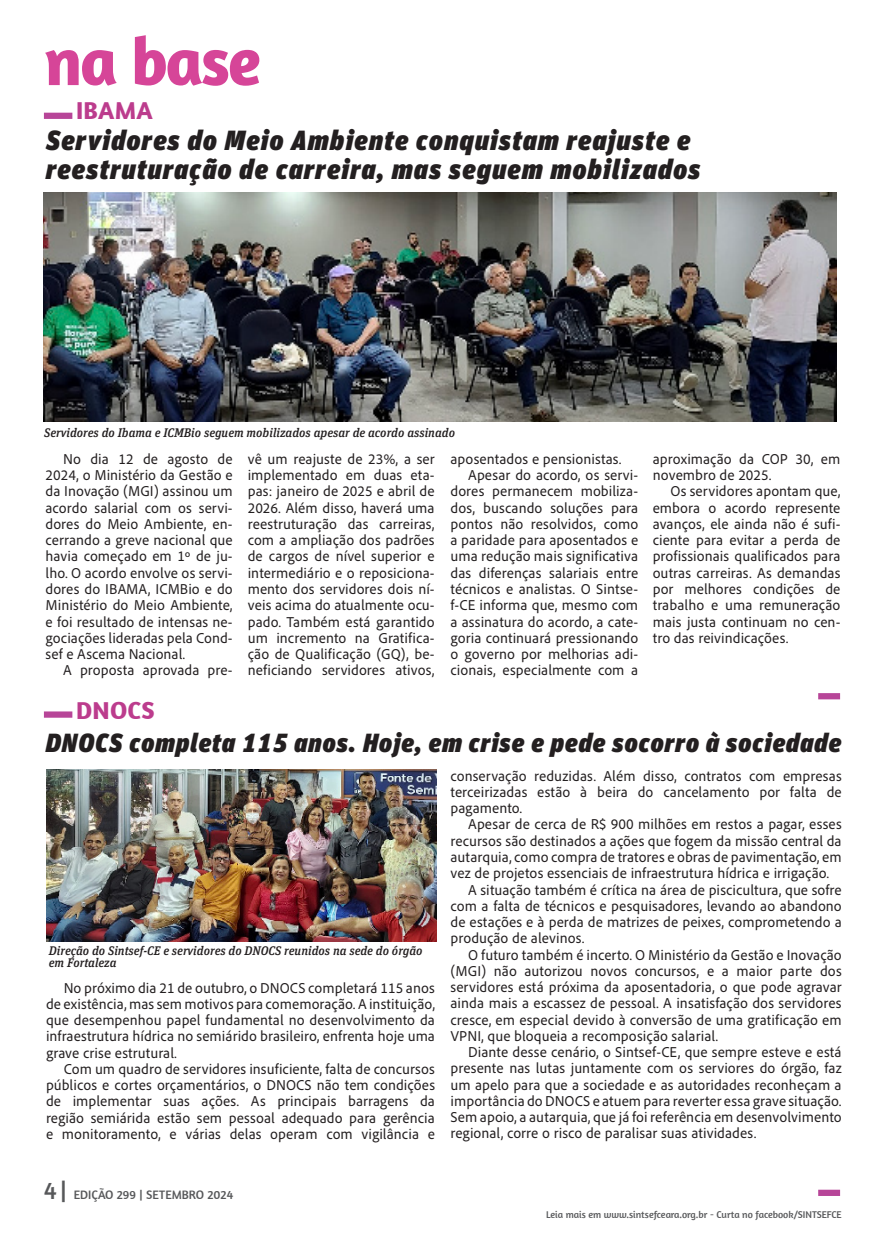
<style>
.page{position:relative;width:886px;height:1241px;background:#fff}
.page>*{position:absolute;margin:0;border:0;box-sizing:border-box;transform-origin:0 0}
.cabeça_de_página{font:700 68.75px "Amaranth";letter-spacing:-.03em;color:#d64598}
.t1{font:italic 900 27.75px/28.8px "FF Unit Pro";letter-spacing:.05em;color:#231f20}
.t2{font:italic 900 26.25px "FF Unit Pro";letter-spacing:.04em;color:#231f20}
.t3{font:700 25px "Amaranth";letter-spacing:.01em;color:#bc3c8d}
.t4{font:15px/16.2px "Adobe Clean UX";color:#231f20;text-align:justify}
.t5{font:italic 500 12.5px/11.2px "FF Unit Slab Pro";color:#231f20}
.t6{font:12.5px "Amaranth";color:#57585a}
.t7{font:10px "Amaranth";color:#57585a}
.s1{font-size:25px}
</style>
<div class="page">
<div style="left:44px;top:113px;width:28px;height:6px;background:#b74598"></div>
<div style="left:818px;top:1189px;width:22px;height:6px;background:#b74598"></div>
<img style="left:44px;top:192px;width:792px;height:229px">
<div style="left:818px;top:693px;width:22px;height:6px;background:#b74598"></div>
<div style="left:44px;top:711px;width:28px;height:6px;background:#b74598"></div>
<img style="left:46px;top:769px;width:390px;height:172px">
<p class="cabeça_de_página" style="left:44px;top:18px;width:218px">na base</p>
<p class="t3" style="left:76px;top:95px;width:78px">IBAMA</p>
<p class="t1" style="left:46px;top:124px;width:656px">Servidores do Meio Ambiente conquistam reajuste e reestruturação de carreira, mas seguem mobilizados</p>
<p class="t5" style="left:44px;top:426px;width:412px">Servidores do Ibama e ICMBio seguem mobilizados apesar de acordo assinado</p>
<p class="t4" style="left:46px;top:450px;width:189px;text-indent:18px">No dia 12 de agosto de 2024, o Ministério da Gestão e da Inovação (MGI) assinou um acordo salarial com os servi&shy;dores do Meio Ambiente, en&shy;cerrando a greve nacional que havia começado em 1º de ju&shy;lho. O acordo envolve os servi&shy;dores do IBAMA, ICMBio e do Ministério do Meio Ambiente, e foi resultado de intensas ne&shy;gociações lideradas pela Cond&shy;sef e Ascema Nacional.</p>
<p class="t4" style="left:63px;top:661px;width:171px">A proposta aprovada pre-</p>
<p class="t4" style="left:248px;top:450px;width:188px">vê um reajuste de 23%, a ser implementado em duas eta&shy;pas: janeiro de 2025 e abril de 2026. Além disso, haverá uma reestruturação das carreiras, com a ampliação dos padrões de cargos de nível superior e intermediário e o reposiciona&shy;mento dos servidores dois ní&shy;veis acima do atualmente ocu&shy;pado. Também está garantido um incremento na Gratifica&shy;ção de Qualificação (GQ), be&shy;neficiando servidores ativos,</p>
<p class="t4" style="left:450px;top:450px;width:173px">aposentados e pensionistas.</p>
<p class="t4" style="left:450px;top:466px;width:189px;text-indent:18px">Apesar do acordo, os servi&shy;dores permanecem mobiliza&shy;dos, buscando soluções para pontos não resolvidos, como a paridade para aposentados e uma redução mais significativa das diferenças salariais entre técnicos e analistas. O Sintse&shy;f-CE informa que, mesmo com a assinatura do acordo, a cate&shy;goria continuará pressionando o governo por melhorias adi&shy;cionais, especialmente com a</p>
<p class="t3" style="left:76px;top:694px;width:80px">DNOCS</p>
<p class="t4" style="left:653px;top:450px;width:189px">aproximação da COP 30, em novembro de 2025.</p>
<p class="t4" style="left:653px;top:483px;width:189px;text-indent:18px">Os servidores apontam que, embora o acordo represente avanços, ele ainda não é sufi&shy;ciente para evitar a perda de profissionais qualificados para outras carreiras. As demandas por melhores condições de trabalho e uma remuneração mais justa continuam no cen&shy;tro das reivindicações.</p>
<p class="t2" style="left:46px;top:723px;width:797px">DNOCS completa 115 anos. Hoje, em crise e pede socorro à sociedade</p>
<p class="t5" style="left:49px;top:944px;width:375px">Direção do Sintsef-CE e servidores do DNOCS reunidos na sede do órgão em Fortaleza</p>
<p class="t4" style="left:46px;top:978px;width:391px;text-indent:18px">No próximo dia 21 de outubro, o DNOCS completará 115 anos de existência, mas sem motivos para comemoração. A instituição, que desempenhou papel fundamental no desenvolvimento da infraestrutura hídrica no semiárido brasileiro, enfrenta hoje uma grave crise estrutural.</p>
<p class="t4" style="left:46px;top:1060px;width:391px;text-indent:18px">Com um quadro de servidores insuficiente, falta de concursos públicos e cortes orçamentários, o DNOCS não tem condições de implementar suas ações. As principais barragens da região semiárida estão sem pessoal adequado para gerência e monitoramento, e várias delas operam com vigilância e</p>
<p class="t6" style="left:44px;top:1186px;width:191px"><span class="s1">4 |</span> EDIÇÃO 299 | SETEMBRO 2024</p>
<p class="t4" style="left:450px;top:767px;width:393px">conservação reduzidas. Além disso, contratos com empresas terceirizadas estão à beira do cancelamento por falta de pagamento.</p>
<p class="t4" style="left:450px;top:815px;width:393px;text-indent:18px">Apesar de cerca de R$ 900 milhões em restos a pagar, esses recursos são destinados a ações que fogem da missão central da autarquia, como compra de tratores e obras de pavimentação, em vez de projetos essenciais de infraestrutura hídrica e irrigação.</p>
<p class="t4" style="left:450px;top:880px;width:393px;text-indent:18px">A situação também é crítica na área de piscicultura, que sofre com a falta de técnicos e pesquisadores, levando ao abandono de estações e à perda de matrizes de peixes, comprometendo a produção de alevinos.</p>
<p class="t4" style="left:450px;top:945px;width:393px;text-indent:18px">O futuro também é incerto. O Ministério da Gestão e Inovação (MGI) não autorizou novos concursos, e a maior parte dos servidores está próxima da aposentadoria, o que pode agravar ainda mais a escassez de pessoal. A insatisfação dos servidores cresce, em especial devido à conversão de uma gratificação em VPNI, que bloqueia a recomposição salarial.</p>
<p class="t4" style="left:450px;top:1043px;width:393px;text-indent:18px">Diante desse cenário, o Sintsef-CE, que sempre esteve e está presente nas lutas juntamente com os serviores do órgão, faz um apelo para que a sociedade e as autoridades reconheçam a importância do DNOCS e atuem para reverter essa grave situação.<br>Sem apoio, a autarquia, que já foi referência em desenvolvimento regional, corre o risco de paralisar suas atividades.</p>
<p class="t7" style="left:546px;top:1208px;width:297px">Leia mais em www.sintsefceara.org.br - Curta no facebook/SINTSEFCE</p>
</div>
